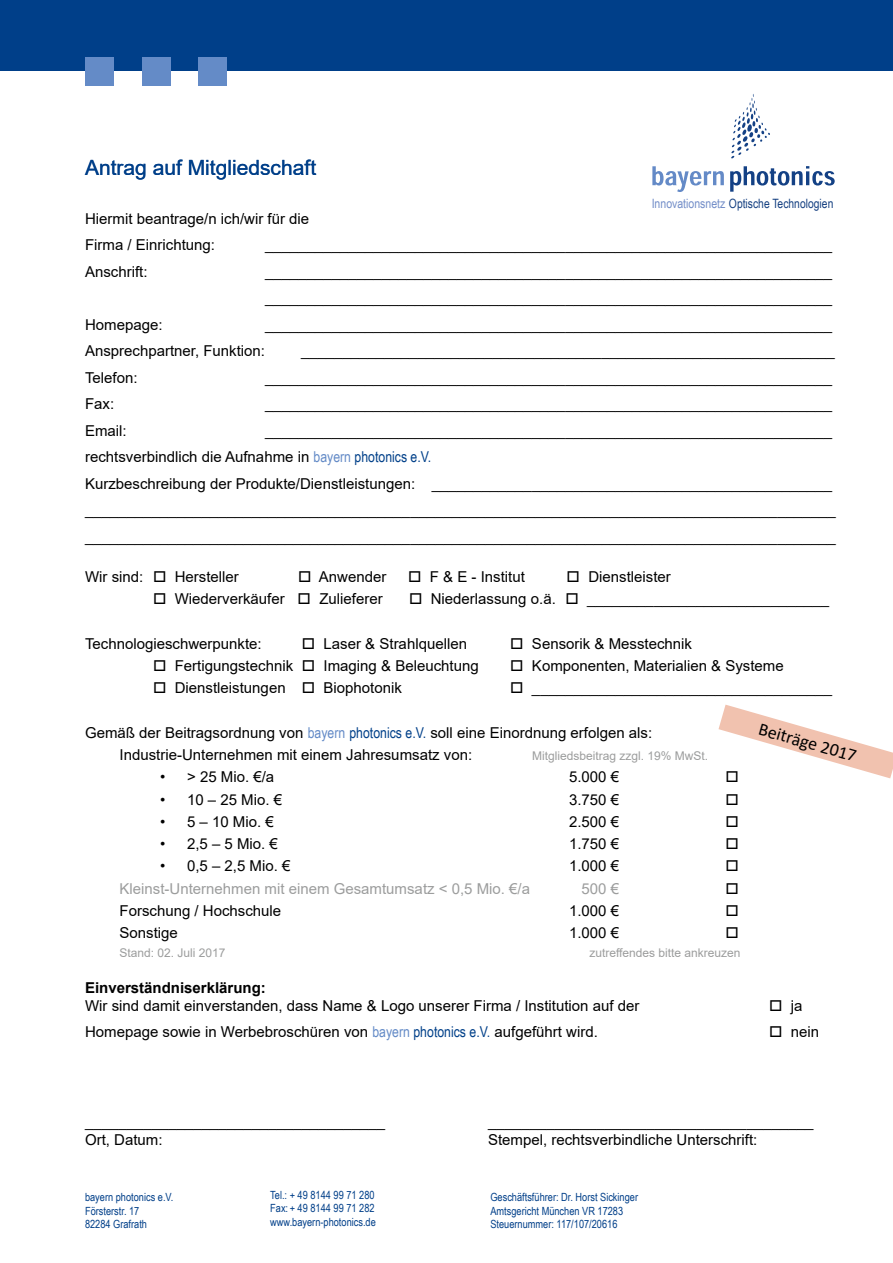
<style>
.page{position:relative;width:893px;height:1263px;background:#fff}
.page>*{position:absolute;margin:0;border:0;box-sizing:border-box;transform-origin:0 0}
.t1{font:21px "Arial";color:#003f89}
.t2{font:18px "Calibri";color:#000}
.t3{font:15px/26.5px "Arial";color:#000}
.t4{font:15px "Arial";color:#9c9d9d}
.t5{font:700 15px "Arial";color:#000}
.t6{font:12.9px "Arial Narrow";color:#154081}
.t7{font:12px "Arial";color:#9c9d9d}
.t8{font:11.25px/13.5px "Arial Narrow";color:#003f89}
.s1{color:#738ec8}
.s2{font-family:"Arial Narrow";color:#648bc7}
.s3{font-family:"Arial Narrow";color:#004089}
</style>
<div class="page">
<svg style="left:652px;top:166px;width:72px;height:26px"></svg>
<svg style="left:730px;top:166px;width:105px;height:26px"></svg>
<svg style="left:731px;top:94px;width:39px;height:65px"></svg>
<div style="left:0;top:0;width:893px;height:71px;background:#003f89"></div>
<div style="left:198px;top:57px;width:29px;height:28px;background:#648bc7"></div>
<div style="left:142px;top:57px;width:28px;height:28px;background:#648bc7"></div>
<div style="left:85px;top:57px;width:28px;height:28px;background:#648bc7"></div>
<svg style="left:718px;top:705px;width:175px;height:74px"></svg>
<h1 class="t1" style="left:85px;top:154px;width:233px">Antrag auf Mitgliedschaft</h1>
<p class="t6" style="left:652px;top:194px;width:183px"><span class="s1">Innovationsnetz</span> Optische Technologien</p>
<p class="t3" style="left:85px;top:205px;width:226px">Hiermit beantrage/n ich/wir für die<br>Firma / Einrichtung:</p>
<p class="t3" style="left:265px;top:232px;width:569px">____________________________________________________________________</p>
<p class="t3" style="left:85px;top:258px;width:64px">Anschrift:</p>
<p class="t3" style="left:265px;top:258px;width:569px">____________________________________________________________________ ____________________________________________________________________</p>
<p class="t3" style="left:85px;top:311px;width:79px">Homepage:</p>
<p class="t3" style="left:85px;top:311px;width:749px;text-indent:180px">____________________________________________________________________<br>Ansprechpartner, Funktion:</p>
<p class="t3" style="left:301px;top:338px;width:535px">________________________________________________________________</p>
<p class="t3" style="left:85px;top:364px;width:54px">Telefon:</p>
<p class="t3" style="left:265px;top:364px;width:569px">____________________________________________________________________</p>
<p class="t3" style="left:85px;top:391px;width:31px">Fax:</p>
<p class="t3" style="left:265px;top:391px;width:569px">____________________________________________________________________</p>
<p class="t3" style="left:85px;top:417px;width:43px">Email:</p>
<p class="t3" style="left:85px;top:417px;width:752px;text-indent:180px">____________________________________________________________________ rechtsverbindlich die Aufnahme in <span class="s2">bayern</span> <span class="s3">photonics e.V.<br></span>Kurzbeschreibung der Produkte/Dienstleistungen: ________________________________________________ __________________________________________________________________________________________ __________________________________________________________________________________________</p>
<p class="t3" style="left:85px;top:563px;width:155px">Wir sind: □ Hersteller</p>
<p class="t3" style="left:298px;top:563px;width:90px">□ Anwender</p>
<p class="t3" style="left:408px;top:563px;width:118px">□ F &amp; E - Institut</p>
<p class="t3" style="left:567px;top:563px;width:106px">□ Dienstleister</p>
<p class="t3" style="left:153px;top:586px;width:231px">□ Wiederverkäufer □ Zulieferer</p>
<p class="t3" style="left:409px;top:586px;width:422px">□ Niederlassung o.ä. □ _____________________________</p>
<p class="t3" style="left:85px;top:630px;width:178px">Technologieschwerpunkte:</p>
<p class="t3" style="left:302px;top:630px;width:167px">□ Laser &amp; Strahlquellen</p>
<p class="t3" style="left:510px;top:630px;width:183px">□ Sensorik &amp; Messtechnik</p>
<p class="t3" style="left:153px;top:652px;width:327px">□ Fertigungstechnik □ Imaging &amp; Beleuchtung</p>
<p class="t3" style="left:510px;top:652px;width:275px">□ Komponenten, Materialien &amp; Systeme</p>
<p class="t3" style="left:153px;top:675px;width:250px">□ Dienstleistungen □ Biophotonik</p>
<p class="t3" style="left:510px;top:675px;width:323px">□ ____________________________________</p>
<p class="t3" style="left:120px;top:721px;width:534px;line-height:22.2px;text-indent:-34px">Gemäß der Beitragsordnung von <span class="s2">bayern</span> <span class="s3">photonics e.V.</span> soll eine Einordnung erfolgen als:<br>Industrie-Unternehmen mit einem Jahresumsatz von:</p>
<p class="t2" style="left:762px;top:716px;width:103px;rotate:16deg">Beiträge 2017</p>
<p class="t7" style="left:532px;top:748px;width:178px">Mitgliedsbeitrag zzgl. 19% MwSt.</p>
<p class="t3" style="left:160px;top:764px;width:116px">• &gt; 25 Mio. €/a</p>
<p class="t3" style="left:569px;top:764px;width:52px">5.000 €</p>
<p class="t3" style="left:160px;top:786px;width:124px">• 10 – 25 Mio. €</p>
<p class="t3" style="left:569px;top:786px;width:52px">3.750 €</p>
<p class="t3" style="left:160px;top:808px;width:115px">• 5 – 10 Mio. €</p>
<p class="t3" style="left:569px;top:808px;width:52px">2.500 €</p>
<p class="t3" style="left:160px;top:830px;width:119px">• 2,5 – 5 Mio. €</p>
<p class="t3" style="left:569px;top:830px;width:52px">1.750 €</p>
<p class="t3" style="left:160px;top:853px;width:132px">• 0,5 – 2,5 Mio. €</p>
<p class="t3" style="left:569px;top:853px;width:52px">1.000 €</p>
<p class="t4" style="left:120px;top:878px;width:412px">Kleinst-Unternehmen mit einem Gesamtumsatz &lt; 0,5 Mio. €/a</p>
<p class="t4" style="left:582px;top:878px;width:39px">500 €</p>
<p class="t3" style="left:120px;top:897px;width:163px">Forschung / Hochschule</p>
<p class="t3" style="left:569px;top:897px;width:52px">1.000 €</p>
<p class="t3" style="left:120px;top:919px;width:60px">Sonstige</p>
<p class="t3" style="left:569px;top:919px;width:52px">1.000 €</p>
<p class="t7" style="left:120px;top:944px;width:108px">Stand: 02. Juli 2017</p>
<p class="t7" style="left:589px;top:944px;width:153px">zutreffendes bitte ankreuzen</p>
<p class="t5" style="left:85px;top:977px;width:182px">Einverständniserklärung:</p>
<p class="t3" style="left:85px;top:992px;width:556px">Wir sind damit einverstanden, dass Name &amp; Logo unserer Firma / Institution auf der</p>
<p class="t3" style="left:769px;top:992px;width:35px">□ ja</p>
<p class="t3" style="left:85px;top:1019px;width:514px">Homepage sowie in Werbebroschüren von <span class="s2">bayern</span> <span class="s3">photonics e.V.</span> aufgeführt wird.</p>
<p class="t3" style="left:769px;top:1019px;width:52px">□ nein</p>
<p class="t3" style="left:85px;top:1109px;width:302px">____________________________________</p>
<p class="t3" style="left:488px;top:1109px;width:327px">_______________________________________</p>
<p class="t3" style="left:85px;top:1127px;width:79px">Ort, Datum:</p>
<p class="t3" style="left:488px;top:1127px;width:271px">Stempel, rechtsverbindliche Unterschrift:</p>
<p class="t8" style="left:270px;top:1188px;width:107px;text-align:justify">Tel.: + 49 8144 99 71 280<br>Fax:+ 49 8144 99 71 282 www.bayern-photonics.de</p>
<p class="t8" style="left:85px;top:1190px;width:90px">bayern photonics e.V.<br>Försterstr. 17<br>82284 Grafrath</p>
<p class="t8" style="left:490px;top:1190px;width:149px">Geschäftsführer: Dr. Horst Sickinger<br>Amtsgericht München VR 17283<br>Steuernummer: 117/107/20616</p>
</div>
